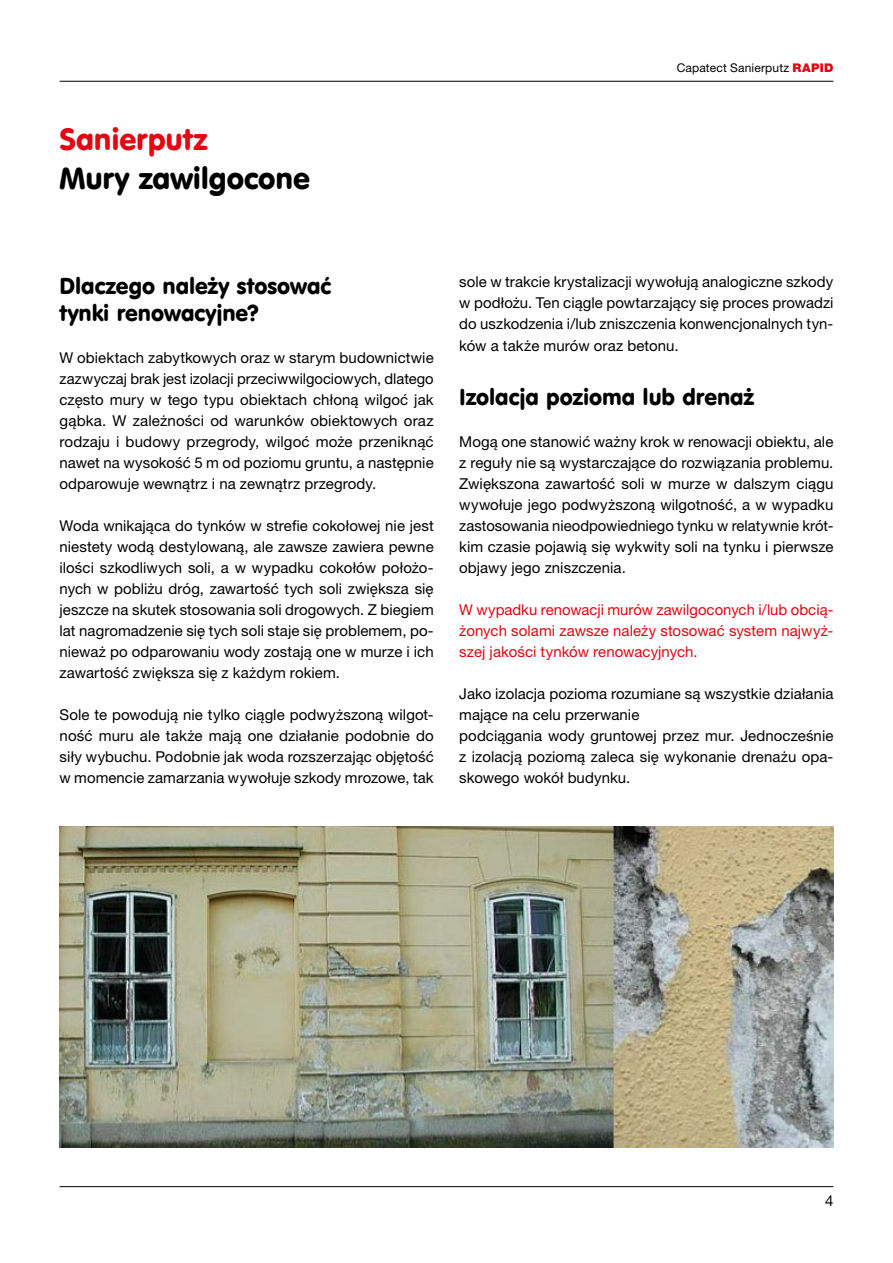
<style>
.page{position:relative;width:893px;height:1263px;background:#fff}
.page>*{position:absolute;margin:0;border:0;box-sizing:border-box;transform-origin:0 0}
.t1{font:30px "VAG Rounded EU";letter-spacing:-.005em;color:#000}
.t2{font:30px "VAG Rounded EU";color:#e30613}
.t3{font:22.5px/27px "VAG Rounded EU";color:#000}
.t4{font:15px/21px "Helvetica Neue LT Pro";letter-spacing:.005em;color:#000;text-align:justify}
.t5{font:15px/21px "Helvetica Neue LT Pro";letter-spacing:.005em;color:#e30613;text-align:justify}
.t6{font:12px "Helvetica Neue LT Pro";letter-spacing:.015em;color:#000}
.s1{font-weight:900;color:#e30613}
</style>
<div class="page">
<hr style="left:60px;top:1186px;width:773px;height:1px;background:#000">
<hr style="left:60px;top:81px;width:773px;height:1px;background:#000">
<img style="left:60px;top:827px;width:773px;height:320px">
<h1 class="t2" style="left:60px;top:122px;width:149px">Sanierputz</h1>
<h1 class="t1" style="left:60px;top:161px;width:252px">Mury zawilgocone</h1>
<p class="t6" style="left:677px;top:61px;width:158px">Capatect Sanierputz <span class="s1">RAPID</span></p>
<h2 class="t3" style="left:60px;top:273px;width:273px">Dlaczego należy stosować tynki renowacyjne?</h2>
<p class="t4" style="left:60px;top:347px;width:376px">W obiektach zabytkowych oraz w starym budownictwie zazwyczaj brak jest izolacji przeciwwilgociowych, dlatego często mury w tego typu obiektach chłoną wilgoć jak gąbka. W zależności od warunków obiektowych oraz rodzaju i budowy przegrody, wilgoć może przeniknąć nawet na wysokość 5 m od poziomu gruntu, a następnie odparowuje wewnątrz i na zewnątrz przegrody.</p>
<p class="t4" style="left:60px;top:515px;width:376px">Woda wnikająca do tynków w strefie cokołowej nie jest niestety wodą destylowaną, ale zawsze zawiera pewne ilości szkodliwych soli, a w wypadku cokołów położo&shy;nych w pobliżu dróg, zawartość tych soli zwiększa się jeszcze na skutek stosowania soli drogowych. Z biegiem lat nagromadzenie się tych soli staje się problemem, po&shy;nieważ po odparowaniu wody zostają one w murze i ich zawartość zwiększa się z każdym rokiem.</p>
<p class="t4" style="left:60px;top:704px;width:376px">Sole te powodują nie tylko ciągle podwyższoną wilgot&shy;ność muru ale także mają one działanie podobnie do siły wybuchu. Podobnie jak woda rozszerzając objętość w momencie zamarzania wywołuje szkody mrozowe, tak</p>
<p class="t4" style="left:459px;top:271px;width:376px">sole w trakcie krystalizacji wywołują analogiczne szkody w podłożu. Ten ciągle powtarzający się proces prowadzi do uszkodzenia i/lub zniszczenia konwencjonalnych tyn&shy;ków a także murów oraz betonu.</p>
<h2 class="t3" style="left:459px;top:384px;width:296px">Izolacja pozioma lub drenaż</h2>
<p class="t4" style="left:459px;top:431px;width:376px">Mogą one stanowić ważny krok w renowacji obiektu, ale z reguły nie są wystarczające do rozwiązania problemu.<br>Zwiększona zawartość soli w murze w dalszym ciągu wywołuje jego podwyższoną wilgotność, a w wypadku zastosowania nieodpowiedniego tynku w relatywnie krót&shy;kim czasie pojawią się wykwity soli na tynku i pierwsze objawy jego zniszczenia.</p>
<p class="t5" style="left:459px;top:599px;width:376px">W wypadku renowacji murów zawilgoconych i/lub obcią&shy;żonych solami zawsze należy stosować system najwyż&shy;szej jakości tynków renowacyjnych.</p>
<p class="t4" style="left:459px;top:683px;width:376px;text-align:left">Jako izolacja pozioma rozumiane są wszystkie działania mające na celu przerwanie<br>podciągania wody gruntowej przez mur. Jednocześnie z izolacją poziomą zaleca się wykonanie drenażu opa&shy;skowego wokół budynku.</p>
<p class="t4" style="left:825px;top:1190px;width:10px">4</p>
</div>
